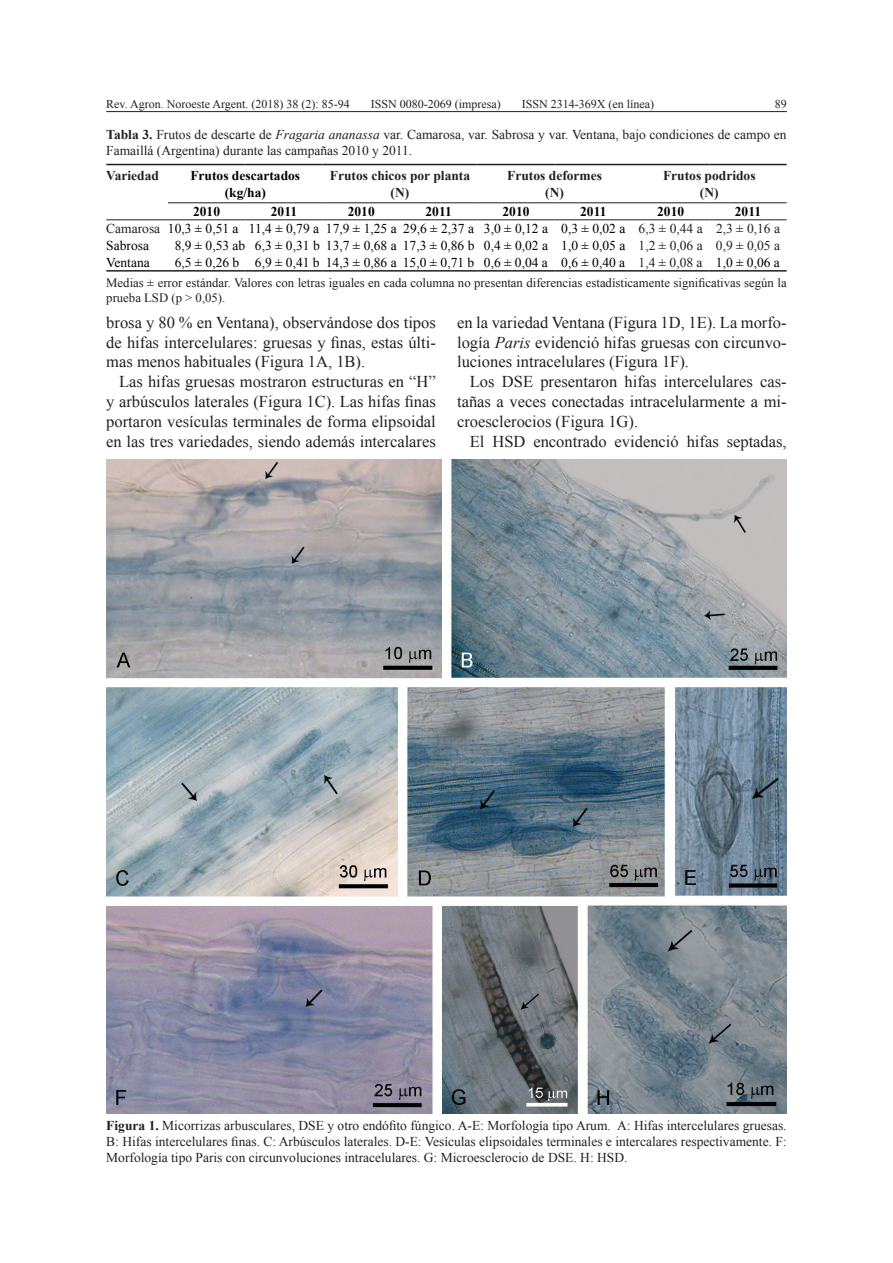
<style>
.page{position:relative;width:893px;height:1263px;background:#fff}
.page>*{position:absolute;margin:0;border:0;box-sizing:border-box;transform-origin:0 0}
.t1{font:16.5px/19.8px "Times New Roman";color:#231f20;text-align:justify}
.t2{font:13.5px/16.2px "Times New Roman";color:#231f20}
.t3{font:13.5px/17.1px "Times New Roman";color:#000101}
.t4{font:700 13.5px/16.2px "Times New Roman";color:#231f20;text-align:center}
.t5{font:700 13.5px/16.2px "Times New Roman";color:#000101;text-align:center}
.t6{font:12.75px/15.3px "Times New Roman";color:#231f20}
.t7{font:12px "Times New Roman";color:#231f20}
.s1{font-weight:700}
.s2{font-style:italic}
.s3{color:#231f20}
.s4{color:#fff}
</style>
<div class="page">
<hr style="left:106px;top:219px;width:62px;height:1px;background:#231f20">
<hr style="left:168px;top:219px;width:77px;height:1px;background:#231f20">
<hr style="left:245px;top:219px;width:78px;height:1px;background:#231f20">
<hr style="left:323px;top:219px;width:77px;height:1px;background:#231f20">
<hr style="left:400px;top:219px;width:77px;height:1px;background:#231f20">
<hr style="left:477px;top:219px;width:78px;height:1px;background:#231f20">
<hr style="left:555px;top:219px;width:77px;height:1px;background:#231f20">
<hr style="left:632px;top:219px;width:77px;height:1px;background:#231f20">
<hr style="left:709px;top:219px;width:78px;height:1px;background:#231f20">
<hr style="left:106px;top:164px;width:62px;height:1px;background:#231f20">
<hr style="left:168px;top:164px;width:77px;height:1px;background:#231f20">
<hr style="left:245px;top:164px;width:78px;height:1px;background:#231f20">
<hr style="left:323px;top:164px;width:77px;height:1px;background:#231f20">
<hr style="left:400px;top:164px;width:77px;height:1px;background:#231f20">
<hr style="left:477px;top:164px;width:78px;height:1px;background:#231f20">
<hr style="left:555px;top:164px;width:77px;height:1px;background:#231f20">
<hr style="left:632px;top:164px;width:77px;height:1px;background:#231f20">
<hr style="left:709px;top:164px;width:78px;height:1px;background:#231f20">
<hr style="left:168px;top:202px;width:77px;height:1px;background:#231f20">
<hr style="left:245px;top:202px;width:78px;height:1px;background:#231f20">
<hr style="left:323px;top:202px;width:77px;height:1px;background:#231f20">
<hr style="left:400px;top:202px;width:77px;height:1px;background:#231f20">
<hr style="left:477px;top:202px;width:78px;height:1px;background:#231f20">
<hr style="left:555px;top:202px;width:77px;height:1px;background:#231f20">
<hr style="left:632px;top:202px;width:77px;height:1px;background:#231f20">
<hr style="left:709px;top:202px;width:78px;height:1px;background:#231f20">
<hr style="left:106px;top:270px;width:62px;height:2px;background:#231f20">
<hr style="left:168px;top:270px;width:77px;height:2px;background:#231f20">
<hr style="left:245px;top:270px;width:78px;height:2px;background:#231f20">
<hr style="left:323px;top:270px;width:77px;height:2px;background:#231f20">
<hr style="left:400px;top:270px;width:77px;height:2px;background:#231f20">
<hr style="left:477px;top:270px;width:78px;height:2px;background:#231f20">
<hr style="left:555px;top:270px;width:77px;height:2px;background:#231f20">
<hr style="left:632px;top:270px;width:77px;height:2px;background:#231f20">
<hr style="left:709px;top:270px;width:78px;height:2px;background:#231f20">
<img style="left:106px;top:460px;width:681px;height:654px">
<hr style="left:106px;top:111px;width:681px;height:1px;background:#231f20">
<p class="t7" style="left:106px;top:96px;width:245px">Rev. Agron. Noroeste Argent. (2018) 38 (2): 85-94</p>
<p class="t7" style="left:371px;top:96px;width:131px">ISSN 0080-2069 (impresa)</p>
<p class="t7" style="left:522px;top:96px;width:134px">ISSN 2314-369X (en línea)</p>
<p class="t7" style="left:775px;top:96px;width:13px">89</p>
<p class="t2" style="left:106px;top:126px;width:682px"><span class="s1">Tabla 3.</span> Frutos de descarte de <span class="s2">Fragaria ananassa</span> var. Camarosa, var. Sabrosa y var. Ventana, bajo condiciones de campo en<br>Famaillá (Argentina) durante las campañas 2010 y 2011.</p>
<p class="t4" style="left:106px;top:167px;width:54px">Variedad</p>
<p class="t5" style="left:190px;top:167px;width:111px">Frutos descartados (kg/ha)</p>
<p class="t4" style="left:330px;top:167px;width:142px">Frutos chicos por planta (N)</p>
<p class="t4" style="left:507px;top:167px;width:96px">Frutos deformes (N)</p>
<p class="t4" style="left:663px;top:167px;width:94px">Frutos podridos (N)</p>
<p class="t5" style="left:193px;top:203px;width:28px">2010</p>
<p class="t5" style="left:271px;top:203px;width:28px">2011</p>
<p class="t5" style="left:348px;top:203px;width:28px">2010</p>
<p class="t5" style="left:425px;top:203px;width:28px">2011</p>
<p class="t5" style="left:502px;top:203px;width:28px">2010</p>
<p class="t5" style="left:580px;top:203px;width:28px">2011</p>
<p class="t5" style="left:657px;top:203px;width:28px">2010</p>
<p class="t3" style="left:106px;top:203px;width:675px;text-indent:629px"><span class="s1">2011<br></span><span class="s3">Camarosa</span> 10,3 ± 0,51 a<span class="s4">b</span> 11,4 ± 0,79 a 17,9 ± 1,25 a 29,6 ± 2,37 a 3,0 ± 0,12 a 0,3 ± 0,02 a <span class="s3">6,3 ± 0,44 a 2,3 ± 0,16 a<br></span>Sabrosa</p>
<p class="t3" style="left:168px;top:237px;width:613px"><span class="s4">1</span>8,9 ± 0,53 ab <span class="s4">1</span>6,3 ± 0,31 b 13,7 ± 0,68 a 17,3 ± 0,86 b 0,4 ± 0,02 a 1,0 ± 0,05 a <span class="s3">1,2 ± 0,06 a 0,9 ± 0,05 a</span></p>
<p class="t3" style="left:106px;top:253px;width:45px">Ventana</p>
<p class="t3" style="left:168px;top:253px;width:613px"><span class="s4">1</span>6,5 ± 0,26 b<span class="s4">a 1</span>6,9 ± 0,41 b 14,3 ± 0,86 a 15,0 ± 0,71 b 0,6 ± 0,04 a 0,6 ± 0,40 a <span class="s3">1,4 ± 0,08 a</span> 1,0 ± 0,06 a</p>
<p class="t6" style="left:106px;top:275px;width:682px">Medias ± error estándar. Valores con letras iguales en cada columna no presentan diferencias estadísticamente significativas según la prueba LSD (p &gt; 0,05).</p>
<p class="t1" style="left:106px;top:312px;width:331px">brosa y 80 % en Ventana), observándose dos tipos de hifas intercelulares: gruesas y finas, estas últi&shy;mas menos habituales (Figura 1A, 1B).</p>
<p class="t1" style="left:106px;top:372px;width:331px;text-indent:13px">Las hifas gruesas mostraron estructuras en “H” y arbúsculos laterales (Figura 1C). Las hifas finas portaron vesículas terminales de forma elipsoidal en las tres variedades, siendo además intercalares</p>
<p class="t1" style="left:457px;top:312px;width:331px">en la variedad Ventana (Figura 1D, 1E). La morfo&shy;logía <span class="s2">Paris</span> evidenció hifas gruesas con circunvo&shy;luciones intracelulares (Figura 1F).</p>
<p class="t1" style="left:457px;top:372px;width:331px;text-indent:13px">Los DSE presentaron hifas intercelulares cas&shy;tañas a veces conectadas intracelularmente a mi&shy;croesclerocios (Figura 1G).</p>
<p class="t1" style="left:470px;top:431px;width:318px">El HSD encontrado evidenció hifas septadas,</p>
<p class="t2" style="left:106px;top:1117px;width:682px;text-align:justify"><span class="s1">Figura 1.</span> Micorrizas arbusculares, DSE y otro endófito fúngico. A-E: Morfología tipo Arum. A: Hifas intercelulares gruesas.<br>B: Hifas intercelulares finas. C: Arbúsculos laterales. D-E: Vesículas elipsoidales terminales e intercalares respectivamente. F:<br>Morfología tipo Paris con circunvoluciones intracelulares. G: Microesclerocio de DSE. H: HSD.</p>
</div>
